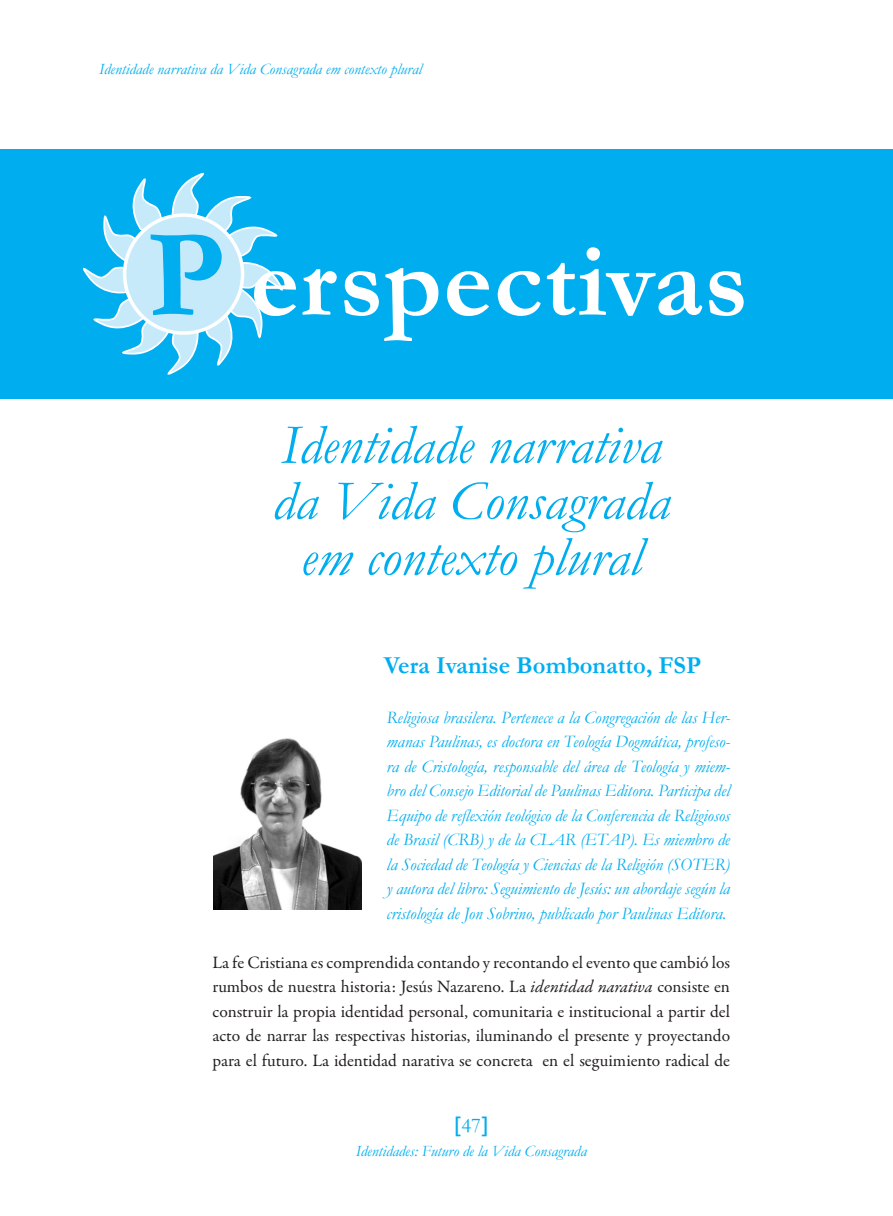
<style>
.page{position:relative;width:893px;height:1216px;background:#fff}
.page>*{position:absolute;margin:0;border:0;box-sizing:border-box;transform-origin:0 0}
.t1{font:700 105px "Garamond";letter-spacing:.01em;color:#fff}
.t2{font:italic 56px/56px "Garamond";color:#00aeef;text-align:center}
.t3{font:700 24.5px "Garamond";color:#00aeef}
.t4{font:21px "Trebuchet MS";color:#00aeef}
.t5{font:italic 17.5px/24.5px "Garamond";color:#00aeef;text-align:justify}
.t6{font:17.5px/24.5px "Garamond Premr Pro";letter-spacing:-.005em;color:#231f20;text-align:justify}
.t7{font:italic 15.75px "Garamond";color:#00aeef}
.s1{font-size:126px;color:#00aeef}
.s2{font-style:italic}
.s3{font-family:"Garamond"}
</style>
<div class="page">
<div style="left:0;top:149px;width:893px;height:249px;background:#00aeef"></div>
<svg style="left:82px;top:172px;width:201px;height:203px"></svg>
<div style="left:125px;top:215px;width:118px;height:118px;background:#c6eafa;border-radius:50%"></div>
<div style="left:123px;top:213px;width:121px;height:122px;border:4px solid #fff;border-radius:50%"></div>
<img style="left:213px;top:738px;width:149px;height:171px">
<p class="t7" style="left:99px;top:58px;width:324px">Identidade narrativa da Vida Consagrada em contexto plural</p>
<h1 class="t1" style="left:148px;top:210px;width:602px"><span class="s1">P</span> erspectivas</h1>
<h2 class="t2" style="left:272px;top:415px;width:399px">Identidade narrativa da Vida Consagrada em contexto plural</h2>
<h3 class="t3" style="left:384px;top:648px;width:319px">Vera Ivanise Bombonatto, FSP</h3>
<p class="t5" style="left:387px;top:704px;width:345px">Religiosa brasilera. Pertenece a la Congregación de las Her&shy;manas Paulinas, es doctora en Teología Dogmática, profeso&shy;ra de Cristología, responsable del área de Teología y miem&shy;bro del Consejo Editorial de Paulinas Editora. Participa del Equipo de reflexión teológico de la Conferencia de Religiosos de Brasil (CRB) y de la CLAR (ETAP). Es miembro de la Sociedad de Teología y Ciencias de la Religión (SOTER) y autora del libro: Seguimiento de Jesús: un abordaje según la cristología de Jon Sobrino, publicado por Paulinas Editora.</p>
<p class="t6" style="left:212px;top:950px;width:519px">La fe Cristiana es comprendida contando y recontando el evento que cambió los rumbos de nuestra historia: Jesús Nazareno. La <span class="s2">identidad narativa</span> consiste en construir la propia identidad personal, comunitaria e institucional a partir del acto de narrar las respectivas historias, iluminando el presente y proyectando para el futuro. La identidad narativa se concreta en el seguimiento radical de</p>
<p class="t4" style="left:454px;top:1111px;width:37px">[<span class="s3">47</span>]</p>
<p class="t7" style="left:356px;top:1140px;width:233px">Identidades: Futuro de la Vida Consagrada</p>
</div>
